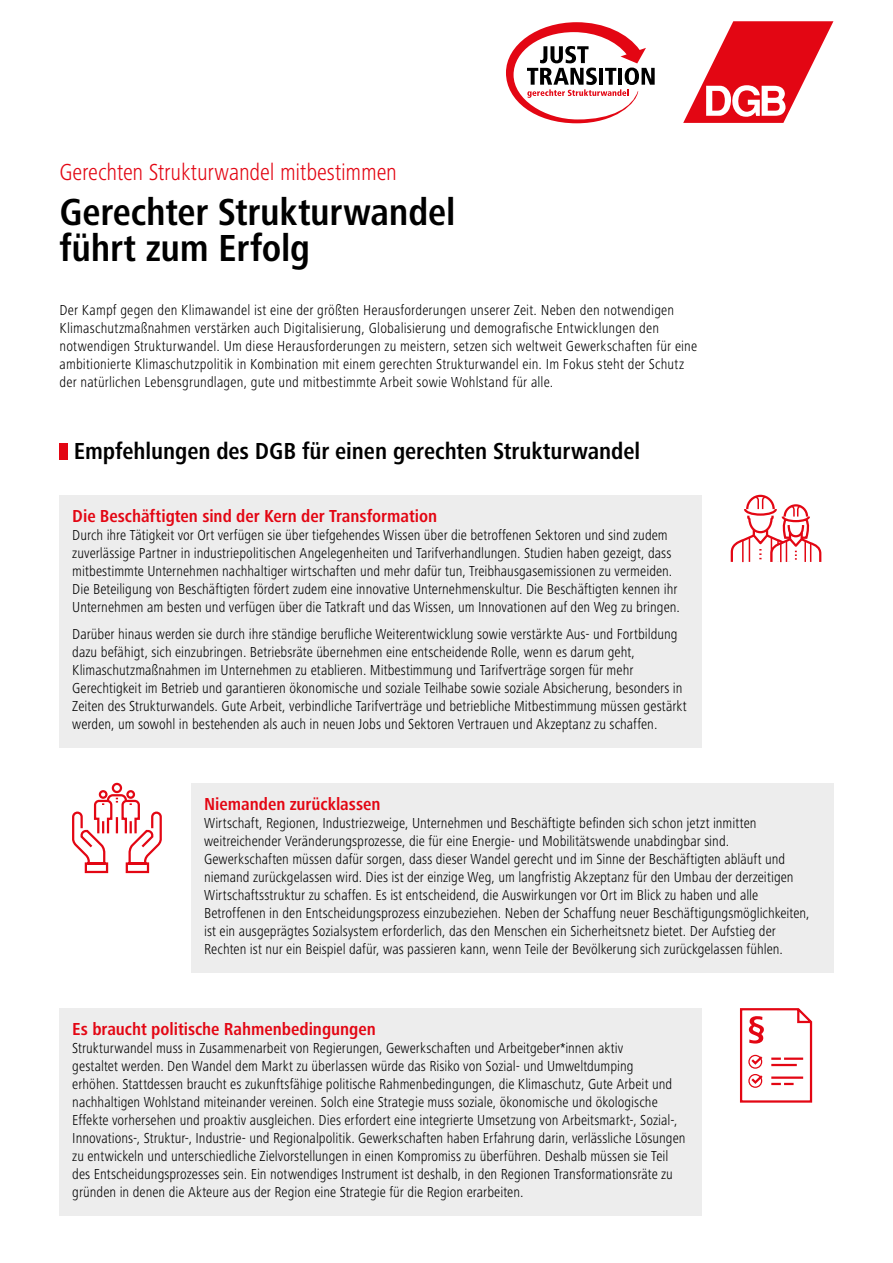
<style>
.page{position:relative;width:893px;height:1263px;background:#fff}
.page>*{position:absolute;margin:0;border:0;box-sizing:border-box;transform-origin:0 0}
.t1{font:700 condensed 39px/36px "Frutiger Next Pro";letter-spacing:-.01em;color:#000}
.t2{font:700 condensed 24px "Frutiger Next Pro";letter-spacing:-.005em;color:#000}
.t3{font:300 condensed 24px "Frutiger Next Pro";letter-spacing:-.01em;color:#e30613}
.t4{font:700 condensed 18px "Frutiger Next Pro";letter-spacing:-.005em;color:#e30613}
.t5{font:300 condensed 15px/18px "Frutiger Next Pro";color:#000}
</style>
<div class="page">
<div style="left:60px;top:443px;width:8px;height:16px;background:#e30613"></div>
<svg style="left:683px;top:21px;width:150px;height:102px"></svg>
<svg style="left:506px;top:22px;width:149px;height:101px"></svg>
<div style="left:60px;top:495px;width:642px;height:252px;background:#ededed"></div>
<div style="left:191px;top:783px;width:642px;height:189px;background:#ededed"></div>
<div style="left:60px;top:1008px;width:642px;height:207px;background:#ededed"></div>
<svg style="left:730px;top:494px;width:92px;height:69px"></svg>
<svg style="left:72px;top:782px;width:90px;height:92px"></svg>
<svg style="left:740px;top:1008px;width:73px;height:95px"></svg>
<h2 class="t3" style="left:60px;top:158px;width:339px">Gerechten Strukturwandel mitbestimmen</h2>
<h1 class="t1" style="left:60px;top:194px;width:397px">Gerechter Strukturwandel führt zum Erfolg</h1>
<p class="t5" style="left:60px;top:301px;width:639px">Der Kampf gegen den Klimawandel ist eine der größten Herausforderungen unserer Zeit. Neben den notwendigen Klimaschutzmaßnahmen verstärken auch Digitalisierung, Globalisierung und demografische Entwicklungen den notwendigen Strukturwandel. Um diese Herausforderungen zu meistern, setzen sich weltweit Gewerkschaften für eine ambitionierte Klimaschutzpolitik in Kombination mit einem gerechten Strukturwandel ein. Im Fokus steht der Schutz der natürlichen Lebensgrundlagen, gute und mitbestimmte Arbeit sowie Wohlstand für alle.</p>
<h2 class="t2" style="left:74px;top:437px;width:568px">Empfehlungen des DGB für einen gerechten Strukturwandel</h2>
<p class="t4" style="left:72px;top:506px;width:366px">Die Beschäftigten sind der Kern der Transformation</p>
<p class="t5" style="left:72px;top:526px;width:609px">Durch ihre Tätigkeit vor Ort verfügen sie über tiefgehendes Wissen über die betroffenen Sektoren und sind zudem zuverlässige Partner in industriepolitischen Angelegenheiten und Tarifverhandlungen. Studien haben gezeigt, dass mitbestimmte Unternehmen nachhaltiger wirtschaften und mehr dafür tun, Treibhausgasemissionen zu vermeiden.<br>Die Beteiligung von Beschäftigten fördert zudem eine innovative Unternehmenskultur. Die Beschäftigten kennen ihr Unternehmen am besten und verfügen über die Tatkraft und das Wissen, um Innovationen auf den Weg zu bringen.</p>
<p class="t5" style="left:72px;top:625px;width:616px">Darüber hinaus werden sie durch ihre ständige berufliche Weiterentwicklung sowie verstärkte Aus- und Fortbildung dazu befähigt, sich einzubringen. Betriebsräte übernehmen eine entscheidende Rolle, wenn es darum geht, Klimaschutzmaßnahmen im Unternehmen zu etablieren. Mitbestimmung und Tarifverträge sorgen für mehr Gerechtigkeit im Betrieb und garantieren ökonomische und soziale Teilhabe sowie soziale Absicherung, besonders in Zeiten des Strukturwandels. Gute Arbeit, verbindliche Tarifverträge und betriebliche Mitbestimmung müssen gestärkt werden, um sowohl in bestehenden als auch in neuen Jobs und Sektoren Vertrauen und Akzeptanz zu schaffen.</p>
<p class="t4" style="left:204px;top:794px;width:178px">Niemanden zurücklassen</p>
<p class="t5" style="left:204px;top:814px;width:607px">Wirtschaft, Regionen, Industriezweige, Unternehmen und Beschäftigte befinden sich schon jetzt inmitten weitreichender Veränderungsprozesse, die für eine Energie- und Mobilitätswende unabdingbar sind.<br>Gewerkschaften müssen dafür sorgen, dass dieser Wandel gerecht und im Sinne der Beschäftigten abläuft und niemand zurückgelassen wird. Dies ist der einzige Weg, um langfristig Akzeptanz für den Umbau der derzeitigen Wirtschaftsstruktur zu schaffen. Es ist entscheidend, die Auswirkungen vor Ort im Blick zu haben und alle Betroffenen in den Entscheidungsprozess einzubeziehen. Neben der Schaffung neuer Beschäftigungsmöglichkeiten, ist ein ausgeprägtes Sozialsystem erforderlich, das den Menschen ein Sicherheitsnetz bietet. Der Aufstieg der Rechten ist nur ein Beispiel dafür, was passieren kann, wenn Teile der Bevölkerung sich zurückgelassen fühlen.</p>
<p class="t4" style="left:72px;top:1019px;width:305px">Es braucht politische Rahmenbedingungen</p>
<p class="t5" style="left:72px;top:1039px;width:615px">Strukturwandel muss in Zusammenarbeit von Regierungen, Gewerkschaften und Arbeitgeber*innen aktiv<br>gestaltet werden. Den Wandel dem Markt zu überlassen würde das Risiko von Sozial- und Umweltdumping<br>erhöhen. Stattdessen braucht es zukunftsfähige politische Rahmenbedingungen, die Klimaschutz, Gute Arbeit und nachhaltigen Wohlstand miteinander vereinen. Solch eine Strategie muss soziale, ökonomische und ökologische Effekte vorhersehen und proaktiv ausgleichen. Dies erfordert eine integrierte Umsetzung von Arbeitsmarkt-, Sozial-, Innovations-, Struktur-, Industrie- und Regionalpolitik. Gewerkschaften haben Erfahrung darin, verlässliche Lösungen zu entwickeln und unterschiedliche Zielvorstellungen in einen Kompromiss zu überführen. Deshalb müssen sie Teil des Entscheidungsprozesses sein. Ein notwendiges Instrument ist deshalb, in den Regionen Transformationsräte zu gründen in denen die Akteure aus der Region eine Strategie für die Region erarbeiten.</p>
</div>
